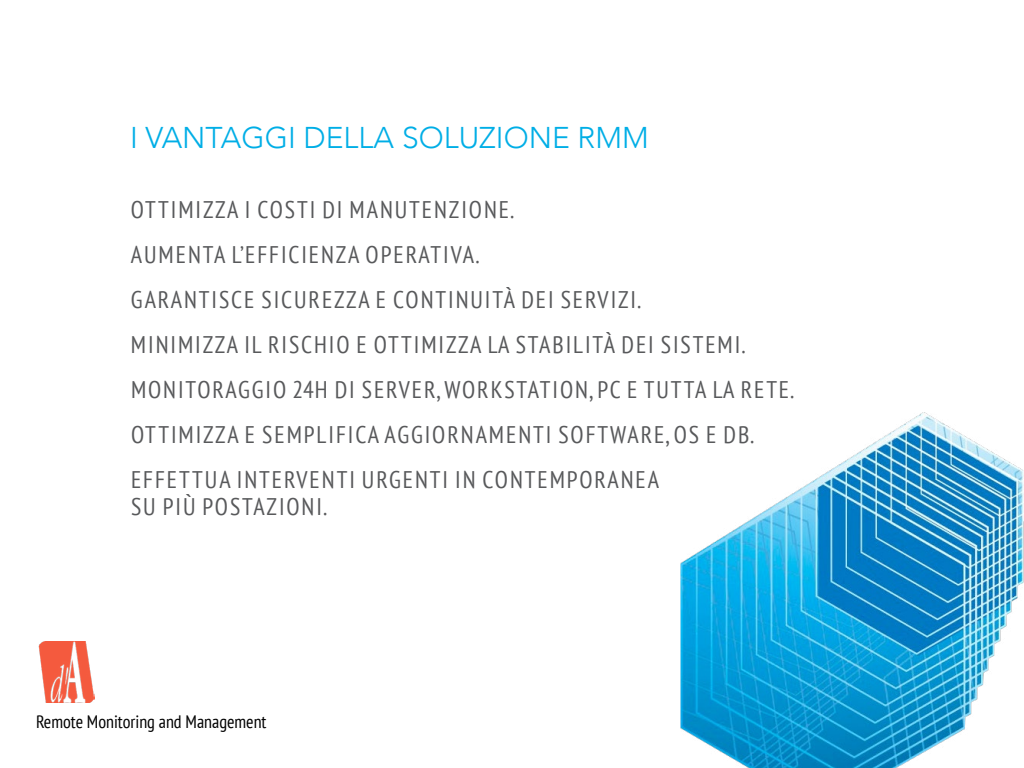
<style>
.page{position:relative;width:1024px;height:768px;background:#fff}
.page>*{position:absolute;margin:0;border:0;box-sizing:border-box;transform-origin:0 0}
.t1{font:300 30px "Avenir";color:#00aee6}
.t2{font:condensed 24px/45px "PT Sans";letter-spacing:.08em;color:#58595b}
.t3{font:condensed 18px "PT Sans";color:#000}
</style>
<div class="page">
<img style="left:39px;top:641px;width:56px;height:62px">
<img style="left:680px;top:412px;width:343px;height:356px">
<p class="t1" style="left:130px;top:120px;width:520px">I VANTAGGI DELLA SOLUZIONE RMM</p>
<p class="t2" style="left:131px;top:186px;width:384px">OTTIMIZZA I COSTI DI MANUTENZIONE.<br>AUMENTA L’EFFICIENZA OPERATIVA.<br>GARANTI</p>
<p class="t2" style="left:131px;top:276px;width:664px;text-indent:88px">SCE SICUREZZA E CONTINUITÀ DEI SERVIZI.<br>MINIMIZZA IL RISCHIO E OTTIMIZZA LA STABILITÀ DEI SISTEMI.<br>MONITORAGGIO 24H DI SERVER, WORKSTATION, PC E TUTTA LA RETE.<br>OTTIMIZZA E SEMPLI FICA AGGIORNAMENTI SOFTWARE, OS E DB.<br>EFFETTUA INTERVENTI URGENTI IN CONTEMPORANEA</p>
<p class="t2" style="left:131px;top:483px;width:197px">SU PIÙ POSTAZIONI.</p>
<p class="t3" style="left:36px;top:710px;width:232px">REMOTE MONITORING AND MANAGEMENT</p>
</div>
